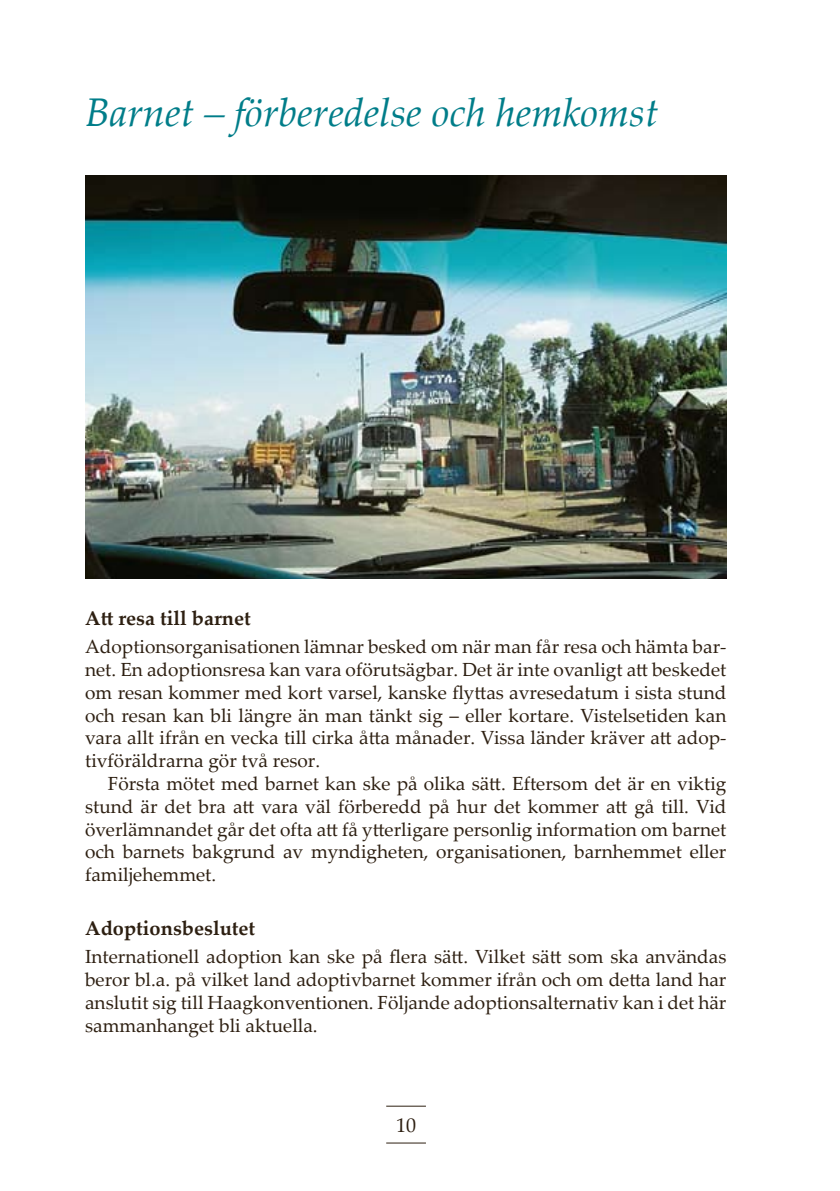
<style>
.page{position:relative;width:840px;height:1191px;background:#fff}
.page>*{position:absolute;margin:0;border:0;box-sizing:border-box;transform-origin:0 0}
.t1{font:italic 40px "Palatino Linotype";color:#007d89}
.t2{font:700 20px "Palatino Linotype";color:#2d1f11}
.t3{font:20px "Palatino Linotype";color:#2d1f11}
.t4{font:19px/22.8px "Palatino Linotype";color:#2d1f11;text-align:justify}
</style>
<div class="page">
<hr style="left:386px;top:1105px;width:39px;height:1px;background:#2d1f11">
<hr style="left:386px;top:1142px;width:39px;height:1px;background:#2d1f11">
<img style="left:85px;top:176px;width:641px;height:403px">
<h1 class="t1" style="left:85px;top:84px;width:574px">Barnet – förberedelse och hemkomst</h1>
<p class="t2" style="left:85px;top:603px;width:167px">Att resa till barnet</p>
<p class="t4" style="left:85px;top:634px;width:642px">Adoptionsorganisationen lämnar besked om när man får resa och hämta bar&shy;net. En adoptionsresa kan vara oförutsägbar. Det är inte ovanligt att beskedet om resan kommer med kort varsel, kanske flyttas avresedatum i sista stund och resan kan bli längre än man tänkt sig – eller kortare. Vistelsetiden kan vara allt ifrån en vecka till cirka åtta månader. Vissa länder kräver att adop&shy;tivföräldrarna gör två resor.</p>
<p class="t4" style="left:85px;top:771px;width:642px;text-indent:23px">Första mötet med barnet kan ske på olika sätt. Eftersom det är en viktig stund är det bra att vara väl förberedd på hur det kommer att gå till. Vid överlämnandet går det ofta att få ytterligare personlig information om barnet och barnets bakgrund av myndigheten, organisationen, barnhemmet eller familjehemmet.</p>
<p class="t2" style="left:85px;top:914px;width:171px">Adoptionsbeslutet</p>
<p class="t4" style="left:85px;top:944px;width:642px">Internationell adoption kan ske på flera sätt. Vilket sätt som ska användas beror bl.a. på vilket land adoptivbarnet kommer ifrån och om detta land har anslutit sig till Haagkonventionen. Följande adoptionsalternativ kan i det här sammanhanget bli aktuella.</p>
<p class="t3" style="left:396px;top:1110px;width:21px">10</p>
</div>
